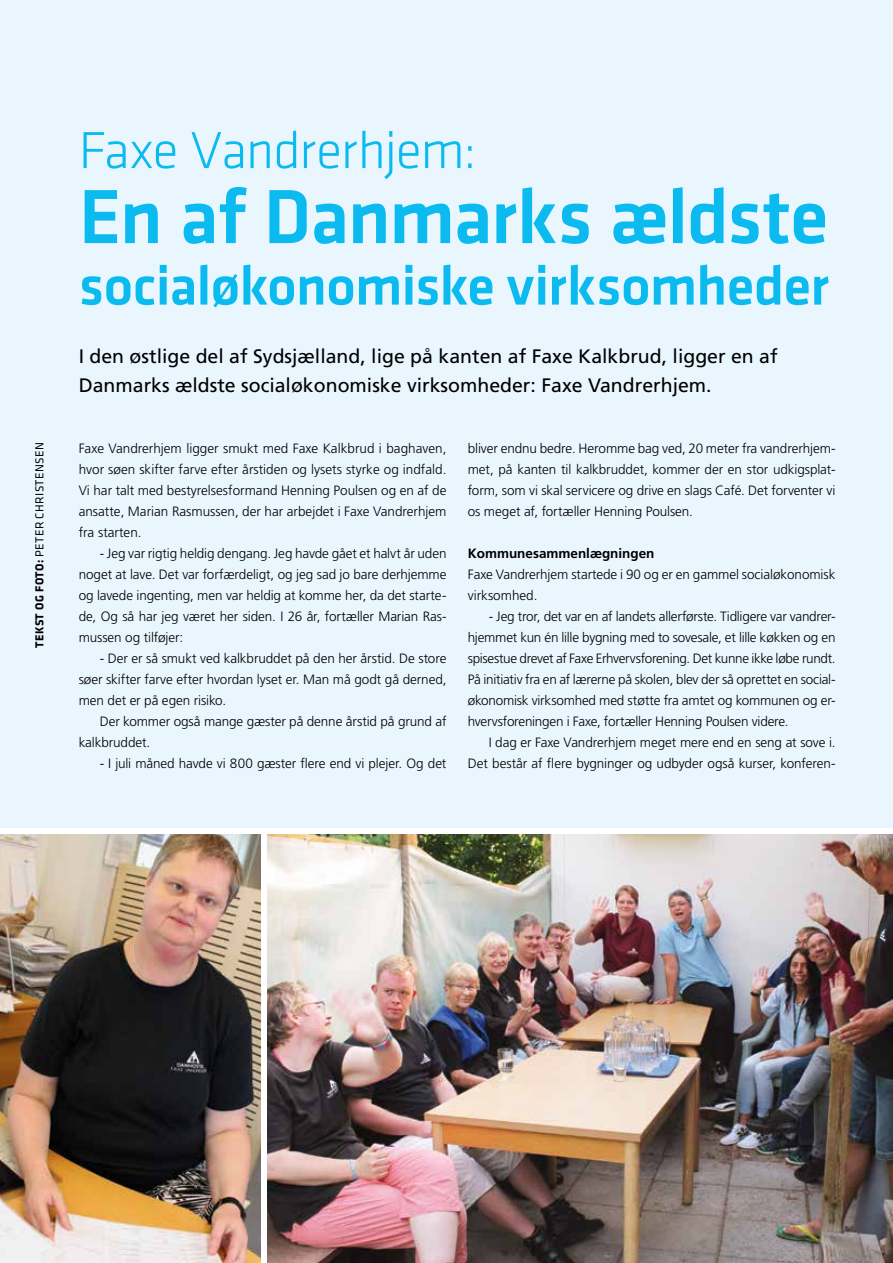
<style>
.page{position:relative;width:893px;height:1263px;background:#fff}
.page>*{position:absolute;margin:0;border:0;box-sizing:border-box;transform-origin:0 0}
.t1{font:500 79.5px "Klavika";letter-spacing:-.015em;color:#0bbbef}
.t2{font:500 57px "Klavika";letter-spacing:-.015em;color:#0bbbef}
.t3{font:300 54px "Klavika";letter-spacing:-.02em;color:#0bbbef}
.t4{font:19.5px/28.5px "Frutiger";color:#000}
.t5{font:300 13.5px/21px "Frutiger";letter-spacing:-.005em;color:#000;text-align:justify}
.t6{font:700 13.5px "Frutiger";color:#000}
.t7{font:12px "Klavika";letter-spacing:.03em;color:#000}
.s1{font-weight:700}
</style>
<div class="page">
<div style="left:0;top:0;width:893px;height:827px;background:#eaf6fe"></div>
<img style="left:0;top:834px;width:260px;height:429px">
<img style="left:268px;top:834px;width:625px;height:429px">
<h3 class="t3" style="left:79px;top:118px;width:399px">Faxe Vandrerhjem:</h3>
<h1 class="t1" style="left:79px;top:173px;width:751px">En af Danmarks ældste</h1>
<h2 class="t2" style="left:79px;top:255px;width:752px">socialøkonomiske virksomheder</h2>
<h3 class="t4" style="left:79px;top:342px;width:701px">I den østlige del af Sydsjælland, lige på kanten af Faxe Kalkbrud, ligger en af<br>Danmarks ældste socialøkonomiske virksomheder: Faxe Vandrerhjem.</h3>
<p class="t7" style="left:32px;top:648px;width:207px;rotate:-90deg"><span class="s1">Tekst og foto:</span> Peter Christensen</p>
<p class="t5" style="left:468px;top:438px;width:369px">bliver endnu bedre. Heromme bag ved, 20 meter fra vandrerhjem&shy;met, på kanten til kalkbruddet, kommer der en stor udkigsplat&shy;form, som vi skal servicere og drive en slags Café. Det forventer vi os meget af, fortæller Henning Poulsen.</p>
<p class="t5" style="left:79px;top:438px;width:369px">Faxe Vandrerhjem ligger smukt med Faxe Kalkbrud i baghaven, hvor søen skifter farve efter årstiden og lysets styrke og indfald.<br>Vi har talt med bestyrelsesformand Henning Poulsen og en af de ansatte, Marian Rasmussen, der har arbejdet i Faxe Vandrerhjem fra starten.</p>
<p class="t5" style="left:79px;top:543px;width:369px;text-indent:21px">- Jeg var rigtig heldig dengang. Jeg havde gået et halvt år uden noget at lave. Det var forfærdeligt, og jeg sad jo bare derhjemme og lavede ingenting, men var heldig at komme her, da det starte&shy;de, Og så har jeg været her siden. I 26 år, fortæller Marian Ras&shy;mussen og tilføjer:</p>
<p class="t5" style="left:79px;top:648px;width:369px;text-indent:21px">- Der er så smukt ved kalkbruddet på den her årstid. De store søer skifter farve efter hvordan lyset er. Man må godt gå derned, men det er på egen risiko.</p>
<p class="t5" style="left:79px;top:711px;width:369px;text-indent:21px">Der kommer også mange gæster på denne årstid på grund af kalkbruddet.</p>
<p class="t5" style="left:100px;top:753px;width:348px">- I juli måned havde vi 800 gæster flere end vi plejer. Og det</p>
<p class="t6" style="left:468px;top:545px;width:188px">Kommunesammenlægningen</p>
<p class="t5" style="left:468px;top:564px;width:369px">Faxe Vandrerhjem startede i 90 og er en gammel socialøkonomisk virksomhed.</p>
<p class="t5" style="left:468px;top:606px;width:369px;text-indent:21px">- Jeg tror, det var en af landets allerførste. Tidligere var vandrer&shy;hjemmet kun én lille bygning med to sovesale, et lille køkken og en spisestue drevet af Faxe Erhvervsforening. Det kunne ikke løbe rundt.<br>På initiativ fra en af lærerne på skolen, blev der så oprettet en social&shy;økonomisk virksomhed med støtte fra amtet og kommunen og er&shy;hvervsforeningen i Faxe, fortæller Henning Poulsen videre.</p>
<p class="t5" style="left:468px;top:732px;width:369px;text-align:right">I dag er Faxe Vandrerhjem meget mere end en seng at sove i.<br>Det består af flere bygninger og udbyder også kurser, konferen-</p>
</div>
